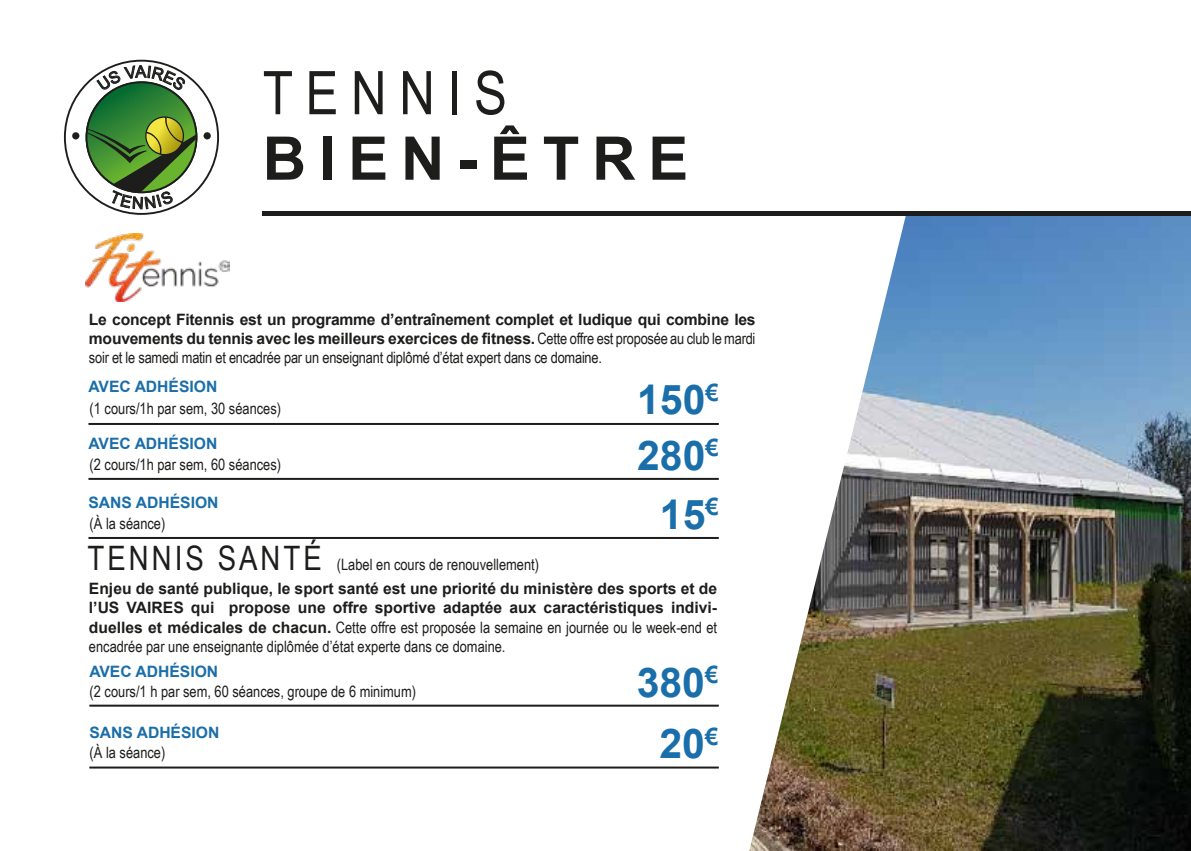
<style>
.page{position:relative;width:1191px;height:851px;background:#fff}
.page>*{position:absolute;margin:0;border:0;box-sizing:border-box;transform-origin:0 0}
.t1{font:700 60.2px "Arial";letter-spacing:.21em;color:#1d1d1b}
.t2{font:60.2px "Arial Narrow";letter-spacing:.21em;color:#1d1d1b}
.t3{font:700 41px/61.2px "Arial";color:#1a6ea9;text-align:center}
.t4{font:33.6px "Arial Narrow";letter-spacing:.09em;color:#1d1d1b}
.t5{font:15.6px/19.2px "Arial Narrow";color:#1d1d1b}
.t6{font:700 15.6px/19.2px "Arial";color:#1d1d1b}
.t7{font:700 15.6px "Arial";color:#1a6ea9}
.s1{font-family:"Arial Narrow";font-weight:400}
.s2{font-family:"Arial";font-weight:700}
</style>
<div class="page">
<img style="left:749px;top:216px;width:442px;height:634px">
<hr style="left:89px;top:704px;width:630px;height:2px;background:#1d1d1b">
<hr style="left:89px;top:766px;width:630px;height:2px;background:#1d1d1b">
<hr style="left:88px;top:423px;width:631px;height:2px;background:#1d1d1b">
<hr style="left:88px;top:478px;width:631px;height:2px;background:#1d1d1b">
<hr style="left:88px;top:537px;width:631px;height:2px;background:#1d1d1b">
<img style="left:86px;top:233px;width:143px;height:69px">
<hr style="left:263px;top:212px;width:928px;height:4px;background:#1d1d1b">
<svg style="left:64px;top:60px;width:155px;height:155px"></svg>
<h1 class="t2" style="left:263px;top:49px;width:246px">TENNIS</h1>
<h1 class="t1" style="left:263px;top:116px;width:427px">BIEN-ÊTRE</h1>
<p class="t6" style="left:89px;top:310px;width:668px">Le concept Fitennis est un programme d’entraînement complet et ludique qui combine les mouvements du tennis avec les meilleurs exercices de fitness. <span class="s1">Cette offre est proposée au club le mardi</span></p>
<p class="t5" style="left:89px;top:348px;width:514px">soir et le samedi matin et encadrée par un enseignant diplômé d’état expert dans ce domaine.</p>
<p class="t7" style="left:88px;top:375px;width:130px">AVEC ADHÉSION</p>
<p class="t5" style="left:90px;top:398px;width:193px">(1 cours/1h par sem, 30 séances)</p>
<p class="t7" style="left:88px;top:432px;width:130px">AVEC ADHÉSION</p>
<p class="t5" style="left:90px;top:454px;width:193px">(2 cours/1h par sem, 60 séances)</p>
<p class="t7" style="left:88px;top:491px;width:132px">SANS ADHÉSION</p>
<p class="t5" style="left:90px;top:513px;width:77px">(À la séance)</p>
<h3 class="t4" style="left:88px;top:533px;width:236px">TENNIS SANTÉ</h3>
<p class="t5" style="left:337px;top:554px;width:204px">(Label en cours de renouvellement)</p>
<h2 class="t3" style="left:637px;top:372px;width:83px;line-height:55.4px;text-align:left">150<sup>€<br></sup>280<sup>€</sup></h2>
<h2 class="t3" style="left:660px;top:484px;width:60px">15<sup>€</sup></h2>
<p class="t6" style="left:89px;top:579px;width:630px">Enjeu de santé publique, le sport santé est une priorité du ministère des sports et de l’US VAIRES qui propose une offre sportive adaptée aux caractéristiques indivi-</p>
<p class="t5" style="left:89px;top:616px;width:629px"><span class="s2">duelles et médicales de chacun.</span> Cette offre est proposée la semaine en journée ou le week-end et encadrée par une enseignante diplômée d’état experte dans ce domaine.</p>
<p class="t7" style="left:89px;top:660px;width:130px">AVEC ADHÉSION</p>
<p class="t5" style="left:90px;top:681px;width:328px">(2 cours/1 h par sem, 60 séances, groupe de 6 minimum)</p>
<p class="t7" style="left:89px;top:721px;width:132px">SANS ADHÉSION</p>
<p class="t5" style="left:90px;top:742px;width:77px">(À la séance)</p>
<h2 class="t3" style="left:636px;top:652px;width:83px">380<sup>€<br></sup>20<sup>€</sup></h2>
</div>
